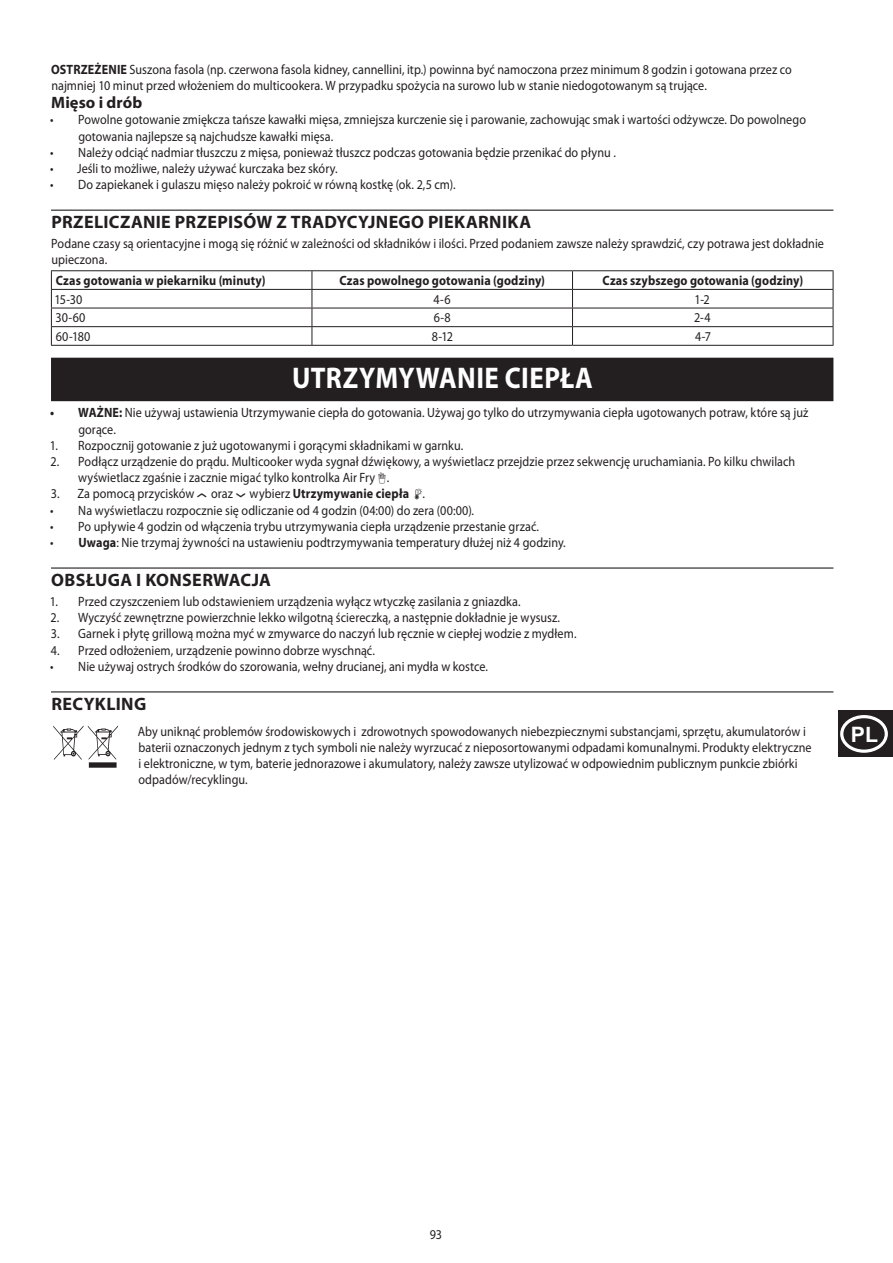
<style>
.page{position:relative;width:893px;height:1263px;background:#fff}
.page>*{position:absolute;margin:0;border:0;box-sizing:border-box;transform-origin:0 0}
.default{font:60px "Myriad Mine";color:#231f20;scale:.9 1}
.Section_Heading{font:700 30px "Myriad Pro";letter-spacing:.015em;color:#fff;scale:.9 1}
.t1{font:700 21.3px "Arial";color:#fff}
.heading{font:700 18px "Myriad Pro";letter-spacing:.02em;color:#231f20}
.sub_heading{font:700 16.5px "Myriad Pro";letter-spacing:.005em;color:#231f20}
.default-2{font:13.5px/16.2px "Myriad Pro";letter-spacing:.005em;color:#231f20;scale:.9 1}
.default-3{font:700 13.5px "Myriad Pro";letter-spacing:.01em;color:#231f20;scale:.9 1}
.s1{font-weight:700}
.s2{font-family:"Myriad Fryer"}
</style>
<div class="page">
<hr style="left:51px;top:210px;width:782px;height:1px;background:#231f20">
<div style="left:51px;top:358px;width:782px;height:43px;background:#231f20"></div>
<hr style="left:51px;top:567px;width:782px;height:2px;background:#231f20">
<hr style="left:51px;top:691px;width:782px;height:1px;background:#231f20">
<hr style="left:51px;top:270px;width:261px;height:1px;background:#231f20">
<hr style="left:312px;top:270px;width:260px;height:1px;background:#231f20">
<hr style="left:572px;top:270px;width:261px;height:1px;background:#231f20">
<hr style="left:51px;top:289px;width:261px;height:1px;background:#231f20">
<hr style="left:312px;top:289px;width:260px;height:1px;background:#231f20">
<hr style="left:572px;top:289px;width:261px;height:1px;background:#231f20">
<hr style="left:51px;top:308px;width:261px;height:1px;background:#231f20">
<hr style="left:312px;top:308px;width:260px;height:1px;background:#231f20">
<hr style="left:572px;top:308px;width:261px;height:1px;background:#231f20">
<hr style="left:51px;top:326px;width:261px;height:1px;background:#231f20">
<svg style="left:51px;top:271px;width:1px;height:74px"></svg>
<hr style="left:312px;top:326px;width:260px;height:1px;background:#231f20">
<svg style="left:312px;top:271px;width:1px;height:74px"></svg>
<hr style="left:572px;top:326px;width:261px;height:1px;background:#231f20">
<svg style="left:572px;top:271px;width:1px;height:74px"></svg>
<svg style="left:833px;top:271px;width:1px;height:74px"></svg>
<hr style="left:51px;top:345px;width:261px;height:1px;background:#231f20">
<hr style="left:312px;top:345px;width:260px;height:1px;background:#231f20">
<hr style="left:572px;top:345px;width:261px;height:1px;background:#231f20">
<div style="left:838px;top:710px;width:55px;height:47px;background:#231f20"></div>
<svg style="left:840px;top:715px;width:48px;height:38px"></svg>
<p class="default-2" style="left:51px;top:62px;width:824px"><span class="s1">OSTRZEŻENIE</span> Suszona fasola (np. czerwona fasola kidney, cannellini, itp.) powinna być namoczona przez minimum 8 godzin i gotowana przez co najmniej 10 minut przed włożeniem do multicookera. W przypadku spożycia na surowo lub w stanie niedogotowanym są trujące.</p>
<p class="sub_heading" style="left:51px;top:93px;width:92px">Mięso i drób</p>
<p class="default-2" style="left:78px;top:112px;width:810px;text-indent:-28px">• Powolne gotowanie zmiękcza tańsze kawałki mięsa, zmniejsza kurczenie się i parowanie, zachowując smak i wartości odżywcze. Do powolnego gotowania najlepsze są najchudsze kawałki mięsa.</p>
<p class="default-2" style="left:50px;top:144px;width:630px">• Należy odciąć nadmiar tłuszczu z mięsa, ponieważ tłuszcz podczas gotowania będzie przenikać do płynu .</p>
<p class="default-2" style="left:50px;top:161px;width:321px">• Jeśli to możliwe, należy używać kurczaka bez skóry.</p>
<p class="default-2" style="left:50px;top:177px;width:452px">• Do zapiekanek i gulaszu mięso należy pokroić w równą kostkę (ok. 2,5 cm).</p>
<p class="heading" style="left:51px;top:212px;width:481px">PRZELICZANIE PRZEPISÓW Z TRADYCYJNEGO PIEKARNIKA</p>
<p class="default-2" style="left:51px;top:236px;width:860px">Podane czasy są orientacyjne i mogą się różnić w zależności od składników i ilości. Przed podaniem zawsze należy sprawdzić, czy potrawa jest dokładnie upieczona.</p>
<p class="default-3" style="left:56px;top:273px;width:234px">Czas gotowania w piekarniku (minuty)</p>
<p class="default-3" style="left:340px;top:273px;width:230px">Czas powolnego gotowania (godziny)</p>
<p class="default-3" style="left:603px;top:273px;width:224px">Czas szybszego gotowania (godziny)</p>
<p class="default-2" style="left:54px;top:291px;width:33px">15-30</p>
<p class="default-2" style="left:433px;top:291px;width:21px">4-6</p>
<p class="default-2" style="left:695px;top:291px;width:18px">1-2</p>
<p class="default-2" style="left:56px;top:310px;width:35px">30-60</p>
<p class="default-2" style="left:434px;top:310px;width:20px">6-8</p>
<p class="default-2" style="left:694px;top:310px;width:20px">2-4</p>
<p class="default-2" style="left:56px;top:329px;width:40px">60-180</p>
<p class="default-2" style="left:432px;top:329px;width:25px">8-12</p>
<p class="default-2" style="left:695px;top:329px;width:19px">4-7</p>
<p class="Section_Heading" style="left:292px;top:361px;width:336px">UTRZYMYWANIE CIEPŁA</p>
<p class="default-2" style="left:78px;top:405px;width:813px;text-indent:-28px"><span class="s1">• WAŻNE:</span> Nie używaj ustawienia Utrzymywanie ciepła do gotowania. Używaj go tylko do utrzymywania ciepła ugotowanych potraw, które są już gorące.</p>
<p class="default-2" style="left:50px;top:437px;width:461px">1. Rozpocznij gotowanie z już ugotowanymi i gorącymi składnikami w garnku.</p>
<p class="default-2" style="left:78px;top:454px;width:798px;text-indent:-28px">2. Podłącz urządzenie do prądu. Multicooker wyda sygnał dźwiękowy, a wyświetlacz przejdzie przez sekwencję uruchamiania. Po kilku chwilach wyświetlacz zgaśnie i zacznie migać tylko kontrolka Air Fry <span class="s2">a</span>.</p>
<p class="default-2" style="left:51px;top:486px;width:417px">3. Za pomocą przycisków <span class="s2">i</span> oraz <span class="s2">j</span> wybierz <span class="s1">Utrzymywanie ciepła</span> <span class="s2">f</span>.</p>
<p class="default-2" style="left:50px;top:502px;width:473px">• Na wyświetlaczu rozpocznie się odliczanie od 4 godzin (04:00) do zera (00:00).</p>
<p class="default-2" style="left:50px;top:518px;width:545px">• Po upływie 4 godzin od włączenia trybu utrzymywania ciepła urządzenie przestanie grzać.</p>
<p class="default-2" style="left:50px;top:535px;width:575px">• <span class="s1">Uwaga</span>: Nie trzymaj żywności na ustawieniu podtrzymywania temperatury dłużej niż 4 godziny.</p>
<p class="heading" style="left:51px;top:569px;width:221px">OBSŁUGA I KONSERWACJA</p>
<p class="default-2" style="left:50px;top:594px;width:525px">1. Przed czyszczeniem lub odstawieniem urządzenia wyłącz wtyczkę zasilania z gniazdka.</p>
<p class="default-2" style="left:51px;top:610px;width:568px">2. Wyczyść zewnętrzne powierzchnie lekko wilgotną ściereczką, a następnie dokładnie je wysusz.</p>
<p class="default-2" style="left:51px;top:626px;width:586px">3. Garnek i płytę grillową można myć w zmywarce do naczyń lub ręcznie w ciepłej wodzie z mydłem.</p>
<p class="default-2" style="left:51px;top:642px;width:362px">4. Przed odłożeniem, urządzenie powinno dobrze wyschnąć.</p>
<p class="default-2" style="left:50px;top:658px;width:488px">• Nie używaj ostrych środków do szorowania, wełny drucianej, ani mydła w kostce.</p>
<p class="heading" style="left:51px;top:693px;width:96px">RECYKLING</p>
<p class="default" style="left:53px;top:717px;width:76px">W</p>
<p class="default-2" style="left:138px;top:723px;width:750px">Aby uniknąć problemów środowiskowych i zdrowotnych spowodowanych niebezpiecznymi substancjami, sprzętu, akumulatorów i baterii oznaczonych jednym z tych symboli nie należy wyrzucać z nieposortowanymi odpadami komunalnymi. Produkty elektryczne i elektroniczne, w tym, baterie jednorazowe i akumulatory, należy zawsze utylizować w odpowiednim publicznym punkcie zbiórki odpadów/recyklingu.</p>
<h3 class="t1" style="left:851px;top:722px;width:29px">PL</h3>
<p class="default-2" style="left:430px;top:1227px;width:15px">93</p>
</div>
